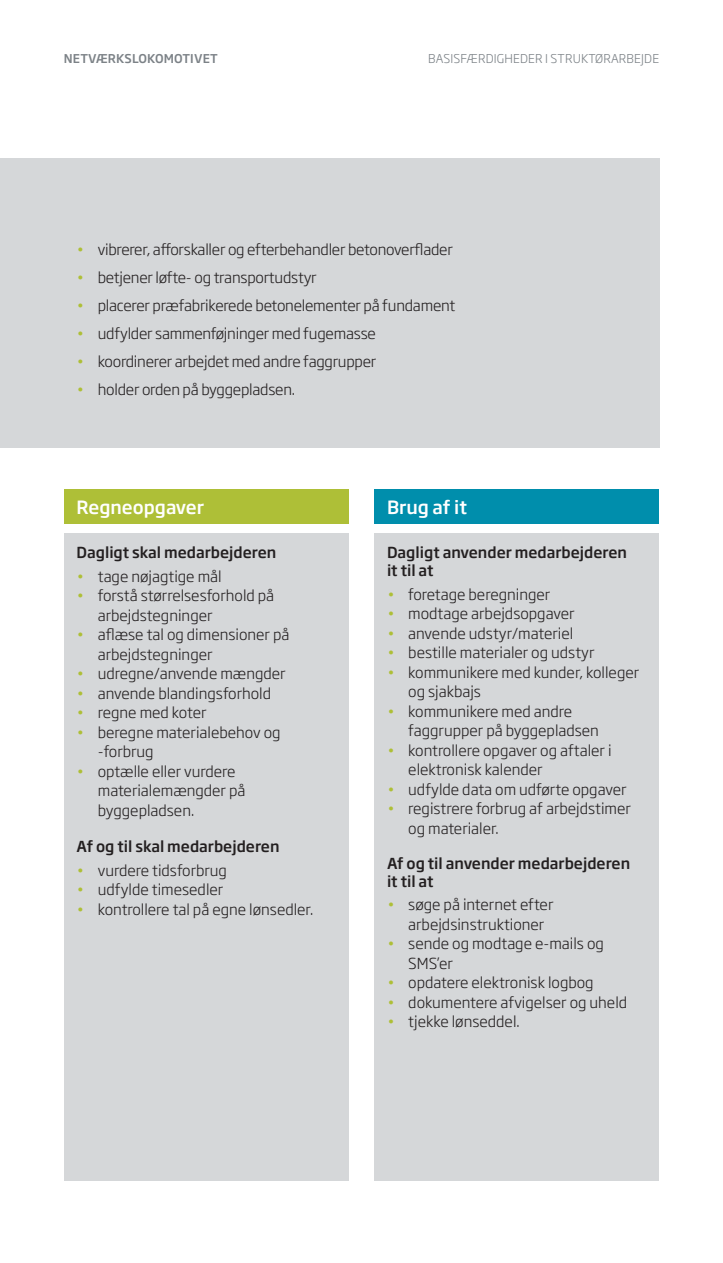
<style>
.page{position:relative;width:723px;height:1263px;background:#fff}
.page>*{position:absolute;margin:0;border:0;box-sizing:border-box;transform-origin:0 0}
.Brødtekst{font:500 18px "Soho Gothic Std";color:#fff}
.t1{font:300 15px/19.5px "Soho Gothic Std";color:#231f20}
.Ny_mellemrubrik_1_li{font:500 15px/18px "Soho Gothic Std";color:#231f20}
.Brødtekst-2{font:300 12px "Soho Gothic Std";letter-spacing:.015em;color:#7c8287}
.Brødtekst-3{font:500 12px "Soho Gothic Std";letter-spacing:.015em;color:#7c8287}
.s1{color:#aebf37}
</style>
<div class="page">
<div style="left:0;top:158px;width:659px;height:290px;background:#d5d7d9"></div>
<div style="left:64px;top:533px;width:285px;height:648px;background:#d5d7d9"></div>
<div style="left:64px;top:489px;width:285px;height:35px;background:#aebf37"></div>
<div style="left:374px;top:533px;width:285px;height:648px;background:#d5d7d9"></div>
<div style="left:374px;top:489px;width:285px;height:35px;background:#008eac"></div>
<p class="Brødtekst-3" style="left:64px;top:51px;width:155px">NETVÆRKSLOKOMOTIVET</p>
<p class="Brødtekst-2" style="left:428px;top:51px;width:232px">BASISFÆRDIGHEDER I STRUKTØRARBEJDE</p>
<p class="t1" style="left:77px;top:240px;width:378px"><span class="s1">•</span> vibrerer, afforskaller og efterbehandler betonoverflader</p>
<p class="t1" style="left:77px;top:268px;width:242px"><span class="s1">•</span> betjener løfte- og transportudstyr</p>
<p class="t1" style="left:77px;top:296px;width:380px"><span class="s1">•</span> placerer præfabrikerede betonelementer på fundament</p>
<p class="t1" style="left:77px;top:324px;width:301px"><span class="s1">•</span> udfylder sammenføjninger med fugemasse</p>
<p class="t1" style="left:77px;top:352px;width:301px"><span class="s1">•</span> koordinerer arbejdet med andre faggrupper</p>
<p class="t1" style="left:77px;top:380px;width:220px"><span class="s1">•</span> holder orden på byggepladsen.</p>
<p class="Brødtekst" style="left:77px;top:496px;width:129px">Regneopgaver</p>
<p class="Ny_mellemrubrik_1_li" style="left:77px;top:543px;width:201px">Dagligt skal medarbejderen</p>
<p class="t1" style="left:77px;top:567px;width:147px"><span class="s1">•</span> tage nøjagtige mål</p>
<p class="t1" style="left:98px;top:586px;width:178px;text-indent:-21px"><span class="s1">•</span> forstå størrelsesforhold på arbejdstegninger</p>
<p class="t1" style="left:98px;top:625px;width:193px;text-indent:-21px"><span class="s1">•</span> aflæse tal og dimensioner på arbejdstegninger</p>
<p class="t1" style="left:77px;top:664px;width:211px"><span class="s1">•</span> udregne/anvende mængder</p>
<p class="t1" style="left:77px;top:684px;width:196px"><span class="s1">•</span> anvende blandingsforhold</p>
<p class="t1" style="left:77px;top:703px;width:132px"><span class="s1">•</span> regne med koter</p>
<p class="t1" style="left:98px;top:723px;width:184px;text-indent:-21px"><span class="s1">•</span> beregne materialebehov og -forbrug</p>
<p class="t1" style="left:98px;top:762px;width:149px;text-indent:-21px"><span class="s1">•</span> optælle eller vurdere materialemængder på byggepladsen.</p>
<p class="Ny_mellemrubrik_1_li" style="left:77px;top:838px;width:204px">Af og til skal medarbejderen</p>
<p class="t1" style="left:77px;top:861px;width:152px"><span class="s1">•</span> vurdere tidsforbrug</p>
<p class="t1" style="left:77px;top:880px;width:148px"><span class="s1">•</span> udfylde timesedler</p>
<p class="t1" style="left:77px;top:900px;width:238px"><span class="s1">•</span> kontrollere tal på egne lønsedler.</p>
<p class="Brødtekst" style="left:387px;top:496px;width:82px">Brug af it</p>
<p class="Ny_mellemrubrik_1_li" style="left:387px;top:543px;width:242px">Dagligt anvender medarbejderen it til at</p>
<p class="t1" style="left:387px;top:585px;width:165px"><span class="s1">•</span> foretage beregninger</p>
<p class="t1" style="left:387px;top:604px;width:189px"><span class="s1">•</span> modtage arbejdsopgaver</p>
<p class="t1" style="left:387px;top:624px;width:188px"><span class="s1">•</span> anvende udstyr/materiel</p>
<p class="t1" style="left:387px;top:643px;width:209px"><span class="s1">•</span> bestille materialer og udstyr</p>
<p class="t1" style="left:408px;top:663px;width:232px;text-indent:-21px"><span class="s1">•</span> kommunikere med kunder, kolleger og sjakbajs</p>
<p class="t1" style="left:408px;top:702px;width:192px;text-indent:-21px"><span class="s1">•</span> kommunikere med andre faggrupper på byggepladsen</p>
<p class="t1" style="left:408px;top:741px;width:205px;text-indent:-21px"><span class="s1">•</span> kontrollere opgaver og aftaler i elektronisk kalender</p>
<p class="t1" style="left:387px;top:780px;width:241px"><span class="s1">•</span> udfylde data om udførte opgaver</p>
<p class="t1" style="left:408px;top:799px;width:224px;text-indent:-21px"><span class="s1">•</span> registrere forbrug af arbejdstimer og materialer.</p>
<p class="Ny_mellemrubrik_1_li" style="left:387px;top:854px;width:245px">Af og til anvender medarbejderen it til at</p>
<p class="t1" style="left:408px;top:895px;width:147px;text-indent:-21px"><span class="s1">•</span> søge på internet efter arbejdsinstruktioner</p>
<p class="t1" style="left:408px;top:934px;width:197px;text-indent:-21px"><span class="s1">•</span> sende og modtage e-mails og<br>SMS’er</p>
<p class="t1" style="left:387px;top:973px;width:208px"><span class="s1">•</span> opdatere elektronisk logbog</p>
<p class="t1" style="left:387px;top:993px;width:242px"><span class="s1">•</span> dokumentere afvigelser og uheld</p>
<p class="t1" style="left:387px;top:1012px;width:134px"><span class="s1">•</span> tjekke lønseddel.</p>
</div>
